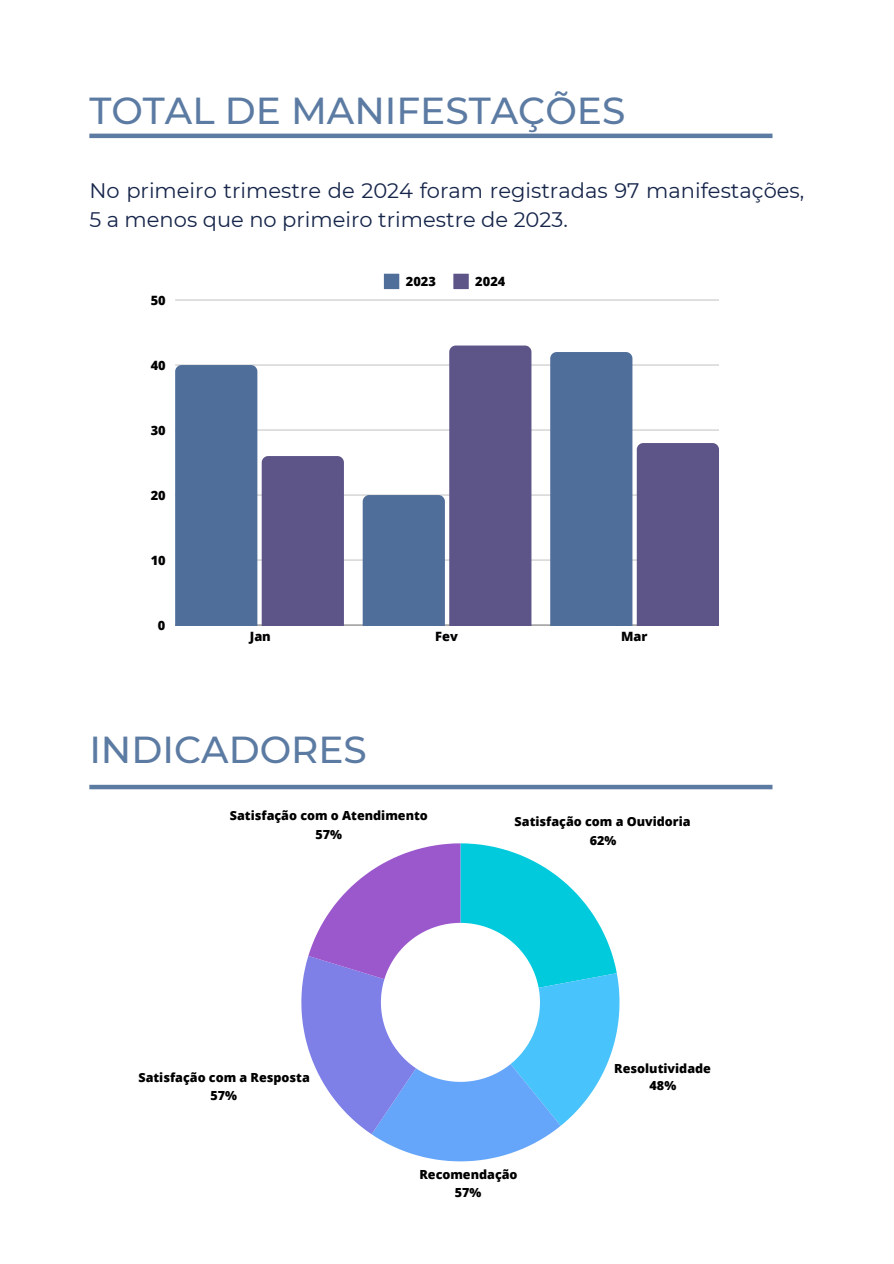
<style>
.page{position:relative;width:894px;height:1264px;background:#fff}
.page>*{position:absolute;margin:0;border:0;box-sizing:border-box;transform-origin:0 0}
.t1{font:500 37.5px "Montserrat";color:#5c7ba3}
.t2{font:21px/29.2px "Montserrat";color:#16254a}
.t3{font:800 12.9px "Open Sans";color:#000}
.t4{font:800 12.6px/18.9px "Open Sans";color:#000;text-align:center}
</style>
<div class="page">
<svg style="left:384px;top:274px;width:15px;height:15px"></svg>
<svg style="left:453px;top:274px;width:15px;height:15px"></svg>
<hr style="left:175px;top:624px;width:543px;height:1px;background:#bcbcbc">
<hr style="left:175px;top:560px;width:543px;height:1px;background:#dcdcdc">
<hr style="left:175px;top:495px;width:543px;height:1px;background:#dcdcdc">
<hr style="left:175px;top:430px;width:543px;height:1px;background:#ddd">
<hr style="left:175px;top:365px;width:543px;height:1px;background:#ddd">
<hr style="left:175px;top:300px;width:543px;height:1px;background:#ddd">
<svg style="left:175px;top:365px;width:169px;height:260px"></svg>
<svg style="left:362px;top:345px;width:169px;height:280px"></svg>
<svg style="left:550px;top:352px;width:168px;height:273px"></svg>
<hr style="left:89px;top:134px;width:683px;height:4px;background:#5c7ba3">
<svg style="left:301px;top:843px;width:318px;height:318px"></svg>
<div style="left:89px;top:784px;width:683px;height:5px;background:#5c7ba3"></div>
<h1 class="t1" style="left:89px;top:87px;width:537px">TOTAL DE MANIFESTAÇÕES</h1>
<p class="t2" style="left:89px;top:176px;width:716px">No primeiro trimestre de 2024 foram registradas 97 manifestações,<br>5 a menos que no primeiro trimestre de 2023.</p>
<p class="t3" style="left:151px;top:291px;width:17px">50</p>
<p class="t3" style="left:151px;top:356px;width:17px">40</p>
<p class="t3" style="left:151px;top:421px;width:17px">30</p>
<p class="t3" style="left:151px;top:486px;width:17px">20</p>
<p class="t3" style="left:151px;top:551px;width:17px">10</p>
<p class="t3" style="left:158px;top:616px;width:9px">0</p>
<p class="t3" style="left:406px;top:272px;width:32px">2023</p>
<p class="t3" style="left:475px;top:272px;width:32px">2024</p>
<p class="t3" style="left:250px;top:627px;width:23px">Jan</p>
<p class="t3" style="left:435px;top:627px;width:24px">Fev</p>
<p class="t3" style="left:621px;top:627px;width:28px">Mar</p>
<h1 class="t1" style="left:89px;top:726px;width:279px">INDICADORES</h1>
<p class="t4" style="left:230px;top:805px;width:199px">Satisfação com o Atendimento<br>57%</p>
<p class="t4" style="left:138px;top:1067px;width:173px">Satisfação com a Resposta<br>57%</p>
<p class="t4" style="left:514px;top:811px;width:177px">Satisfação com a Ouvidoria<br>62%</p>
<p class="t4" style="left:614px;top:1060px;width:98px;line-height:16.2px">Resolutividade<br>48%</p>
<p class="t4" style="left:419px;top:1164px;width:100px">Recomendação<br>57%</p>
</div>
